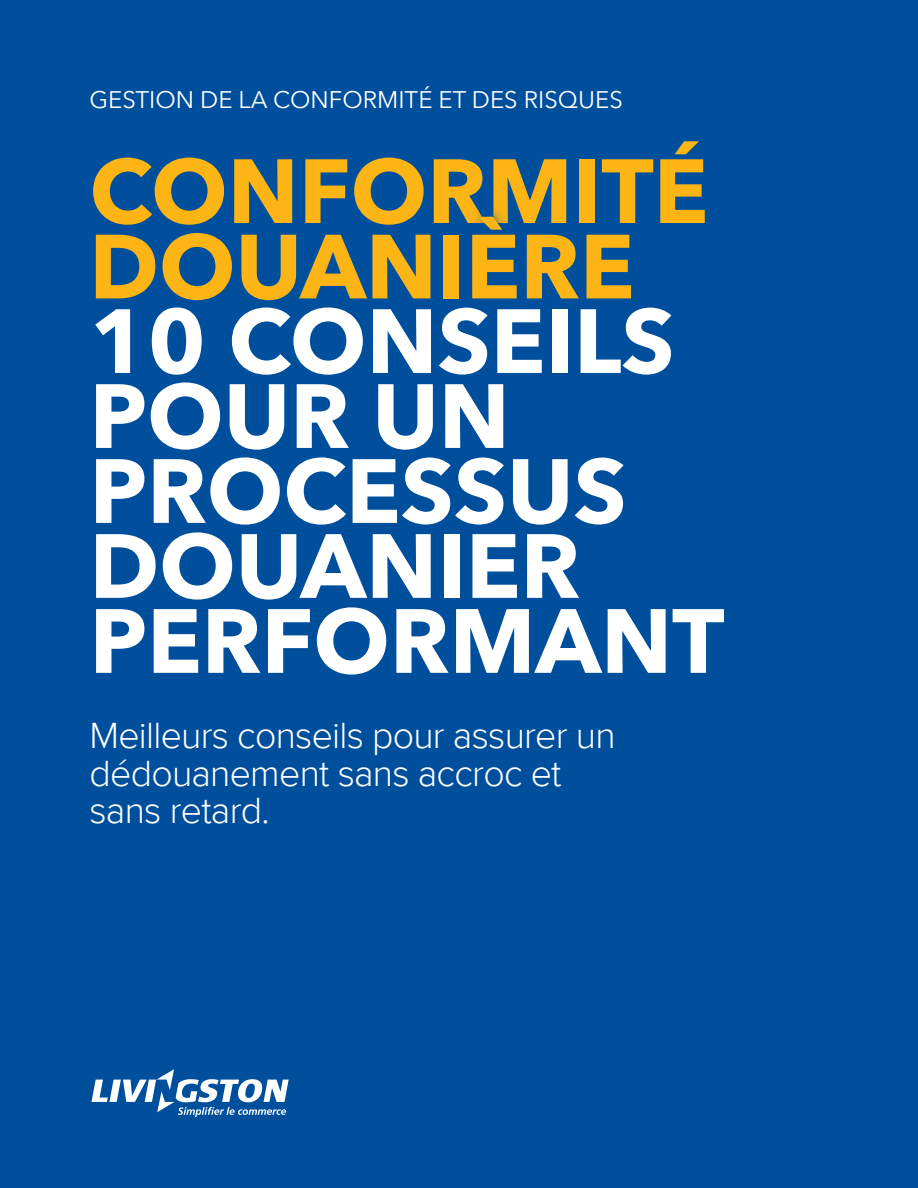
<style>
.page{position:relative;width:918px;height:1188px;background:#004f9d}
.page>*{position:absolute;margin:0;border:0;box-sizing:border-box;transform-origin:0 0}
.t1{font:700 90px/75px "Avenir Next";color:#fff}
.t2{font:700 90px "Avenir Next";color:#fcb515}
.t3{font:300 37.5px/37.5px "Proxima Nova";letter-spacing:-.02em;color:#fff}
.t4{font:24px "Avenir Next";color:#fff}
</style>
<div class="page">
<svg style="left:91px;top:1069px;width:198px;height:48px"></svg>
<p class="t4" style="left:90px;top:85px;width:535px">GESTION DE LA CONFORMITÉ ET DES RISQUES</p>
<h1 class="t2" style="left:90px;top:136px;width:620px">CONFORMITÉ</h1>
<h1 class="t2" style="left:89px;top:212px;width:547px">DOUANIÈRE</h1>
<h1 class="t1" style="left:90px;top:303px;width:636px">10 CONSEILS<br>POUR UN<br>PROCESSUS<br>DOUANIER<br>PERFORMANT</h1>
<p class="t3" style="left:90px;top:717px;width:528px">Meilleurs conseils pour assurer un dédouanement sans accroc et sans retard.</p>
</div>
